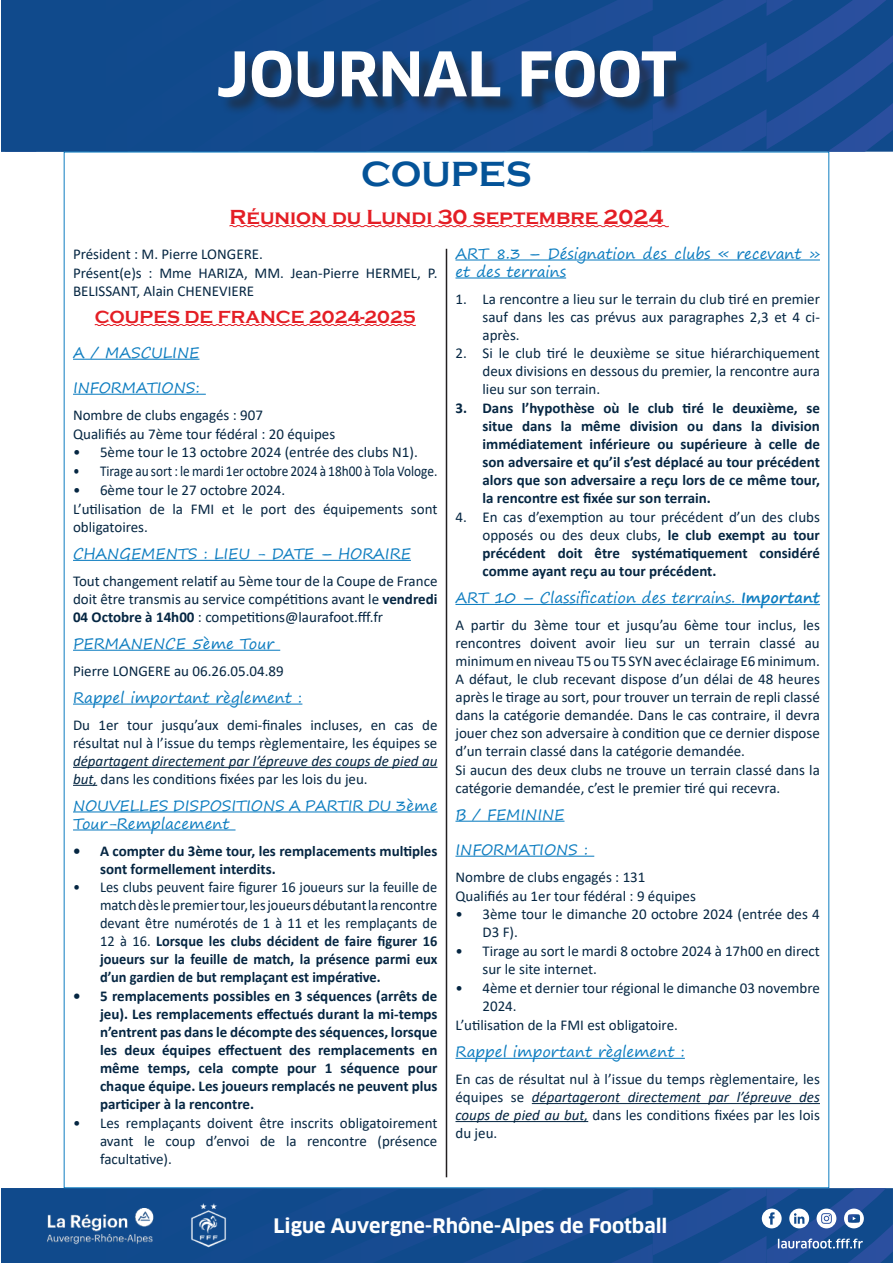
<style>
.page{position:relative;width:893px;height:1263px;background:#fff}
.page>*{position:absolute;margin:0;border:0;box-sizing:border-box;transform-origin:0 0}
.t1{font:700 60px "Clan OT";color:#fff}
.t2{font:700 36px "Copperplate Gothic";color:#045398}
.t3{font:700 21px "Copperplate Gothic";color:#e41e25}
.t4{font:700 19.5px "Clan OT";color:#fff}
.t5{font:700 18px "Copperplate Gothic";color:#e41e25}
.t6{font:15px/18px "Calibri";color:#052642}
.t7{font:700 15px/18px "Calibri";color:#052642;text-align:justify}
.t8{font:15px/18px "Segoe Print";color:#0e7dc0}
.t9{font:15px/18px "Calibri";color:#052642;text-align:justify;scale:.96 1}
.t10{font:italic 15px/18px "Calibri";color:#052642}
.t11{font:15px "Calibri";color:#052642;scale:.89 1}
.s1{font-weight:700}
.s2{font-style:normal}
.s3{font-weight:400}
.s4{font-style:italic}
</style>
<div class="page">
<svg style="left:1px;top:1188px;width:892px;height:75px;background:#1d5193"></svg>
<svg style="left:1px;top:0;width:892px;height:152px;background:#144b8f"></svg>
<div style="left:221px;top:53px;width:474px;height:62px;background:#231f20;opacity:.56"></div>
<svg style="left:229px;top:225px;width:440px;height:3px"></svg>
<svg style="left:94px;top:324px;width:322px;height:2px"></svg>
<hr style="left:73px;top:359px;width:126px;height:1px;background:#0e7dc0">
<hr style="left:73px;top:394px;width:133px;height:1px;background:#0e7dc0">
<hr style="left:73px;top:560px;width:338px;height:1px;background:#0e7dc0">
<hr style="left:73px;top:650px;width:207px;height:1px;background:#0e7dc0">
<hr style="left:73px;top:703px;width:229px;height:2px;background:#0e7dc0">
<hr style="left:73px;top:767px;width:364px;height:1px;background:#052642">
<svg style="left:73px;top:785px;width:24px;height:1px"></svg>
<hr style="left:73px;top:811px;width:364px;height:1px;background:#0e7dc0">
<hr style="left:73px;top:829px;width:163px;height:1px;background:#0e7dc0">
<hr style="left:455px;top:259px;width:365px;height:1px;background:#0e7dc0">
<hr style="left:455px;top:277px;width:111px;height:1px;background:#0e7dc0">
<hr style="left:455px;top:604px;width:286px;height:1px;background:#0e7dc0">
<hr style="left:741px;top:604px;width:79px;height:1px;background:#0e7dc0">
<hr style="left:455px;top:821px;width:109px;height:1px;background:#0e7dc0">
<hr style="left:455px;top:856px;width:139px;height:1px;background:#0e7dc0">
<hr style="left:455px;top:1058px;width:230px;height:1px;background:#0e7dc0">
<hr style="left:532px;top:1103px;width:288px;height:1px;background:#052642">
<hr style="left:455px;top:1121px;width:133px;height:1px;background:#052642">
<hr style="left:446px;top:249px;width:1px;height:928px;background:#231f20">
<h1 class="t1" style="left:216px;top:39px;width:462px">JOURNAL FOOT</h1>
<h2 class="t2" style="left:361px;top:154px;width:172px">COUPES</h2>
<h3 class="t3" style="left:229px;top:205px;width:435px">Réunion du Lundi 30 septembre 2024</h3>
<p class="t6" style="left:73px;top:244px;width:366px;line-height:18.5px">Président : M. Pierre LONGERE.<br>Présent(e)s : Mme HARIZA, MM. Jean-Pierre HERMEL, P.<br>BELISSANT, Alain CHENEVIERE</p>
<p class="t5" style="left:95px;top:307px;width:322px">COUPES DE FRANCE 2024-2025</p>
<p class="t8" style="left:73px;top:344px;width:128px">A / MASCULINE</p>
<p class="t8" style="left:73px;top:379px;width:128px">INFORMATIONS:</p>
<p class="t6" style="left:73px;top:405px;width:264px;line-height:18.9px">Nombre de clubs engagés : 907<br>Qualifiés au 7ème tour fédéral : 20 équipes</p>
<p class="t6" style="left:73px;top:443px;width:346px">• 5ème tour le 13 octobre 2024 (entrée des clubs N1).</p>
<p class="t11" style="left:73px;top:461px;width:411px">• Tirage au sort : le mardi 1er octobre 2024 à 18h00 à Tola Vologe.</p>
<p class="t6" style="left:73px;top:481px;width:366px;line-height:18.5px">• 6ème tour le 27 octobre 2024.<br>L’utilisation de la FMI et le port des équipements sont obligatoires.</p>
<p class="t8" style="left:73px;top:545px;width:339px">CHANGEMENTS : LIEU - DATE – HORAIRE</p>
<p class="t6" style="left:73px;top:571px;width:366px;text-align:justify">Tout changement relatif au 5ème tour de la Coupe de France doit être transmis au service compétitions avant le <span class="s1">vendredi 04 Octobre à 14h00</span> : competitions@laurafoot.fff.fr</p>
<p class="t8" style="left:73px;top:635px;width:203px">PERMANENCE 5ème Tour</p>
<p class="t6" style="left:73px;top:661px;width:212px">Pierre LONGERE au 06.26.05.04.89</p>
<p class="t8" style="left:73px;top:688px;width:231px">Rappel important règlement :</p>
<p class="t6" style="left:73px;top:715px;width:366px">Du 1er tour jusqu’aux demi-finales incluses, en cas de résultat nul à l’issue du temps règlementaire, les équipes se</p>
<p class="t10" style="left:73px;top:751px;width:366px">départagent directement par l’épreuve des coups de pied au but, <span class="s2">dans les conditions fixées par les lois du jeu.</span></p>
<p class="t8" style="left:73px;top:796px;width:366px">NOUVELLES DISPOSITIONS A PARTIR DU 3ème<br>Tour-Remplacement</p>
<p class="t7" style="left:100px;top:841px;width:339px;text-indent:-27px">• A compter du 3ème tour, les remplacements multiples sont formellement interdits.</p>
<p class="t9" style="left:100px;top:878px;width:353px;text-indent:-27px">• Les clubs peuvent faire figurer 16 joueurs sur la feuille de match dès le premier tour, les joueurs débutant la rencontre devant être numérotés de 1 à 11 et les remplaçants de 12 à 16. <span class="s1">Lorsque les clubs décident de faire figurer 16 joueurs sur la feuille de match, la présence parmi eux d’un gardien de but remplaçant est impérative.</span></p>
<p class="t7" style="left:100px;top:987px;width:339px;text-indent:-27px">• 5 remplacements possibles en 3 séquences (arrêts de jeu). Les remplacements effectués durant la mi-temps n’entrent pas dans le décompte des séquences, lorsque les deux équipes effectuent des remplacements en même temps, cela compte pour 1 séquence pour chaque équipe. Les joueurs remplacés ne peuvent plus participer à la rencontre.</p>
<p class="t6" style="left:100px;top:1114px;width:339px;text-align:justify;text-indent:-27px">• Les remplaçants doivent être inscrits obligatoirement avant le coup d’envoi de la rencontre (présence facultative).</p>
<p class="t8" style="left:455px;top:244px;width:366px">ART 8.3 – Désignation des clubs « recevant » et des terrains</p>
<p class="t6" style="left:482px;top:289px;width:339px;text-align:justify;text-indent:-27px">1. La rencontre a lieu sur le terrain du club tiré en premier sauf dans les cas prévus aux paragraphes 2,3 et 4 ci&shy;après.</p>
<p class="t6" style="left:482px;top:344px;width:339px;text-align:justify;text-indent:-27px">2. Si le club tiré le deuxième se situe hiérarchiquement deux divisions en dessous du premier, la rencontre aura lieu sur son terrain.</p>
<p class="t7" style="left:482px;top:399px;width:339px;text-indent:-27px">3. Dans l’hypothèse où le club tiré le deuxième, se situe dans la même division ou dans la division immédiatement inférieure ou supérieure à celle de son adversaire et qu’il s’est déplacé au tour précédent alors que son adversaire a reçu lors de ce même tour, la rencontre est fixée sur son terrain.</p>
<p class="t7" style="left:482px;top:508px;width:339px;text-indent:-27px"><span class="s3">4. En cas d’exemption au tour précédent d’un des clubs opposés ou des deux clubs,</span> le club exempt au tour précédent doit être systématiquement considéré comme ayant reçu au tour précédent.</p>
<p class="t8" style="left:455px;top:589px;width:366px">ART 10 – Classification des terrains. <span class="s1">Important</span></p>
<p class="t6" style="left:455px;top:615px;width:366px">A partir du 3ème tour et jusqu’au 6ème tour inclus, les rencontres doivent avoir lieu sur un terrain classé au minimum en niveau T5 ou T5 SYN avec éclairage E6 minimum.<br>A défaut, le club recevant dispose d’un délai de 48 heures après le tirage au sort, pour trouver un terrain de repli classé dans la catégorie demandée. Dans le cas contraire, il devra jouer chez son adversaire à condition que ce dernier dispose d’un terrain classé dans la catégorie demandée.<br>Si aucun des deux clubs ne trouve un terrain classé dans la catégorie demandée, c’est le premier tiré qui recevra.</p>
<p class="t8" style="left:455px;top:805px;width:110px">B / FEMININE</p>
<p class="t8" style="left:455px;top:840px;width:134px">INFORMATIONS :</p>
<p class="t6" style="left:455px;top:867px;width:242px;line-height:18.9px">Nombre de clubs engagés : 131<br>Qualifiés au 1er tour fédéral : 9 équipes</p>
<p class="t6" style="left:482px;top:905px;width:339px;text-indent:-27px">• 3ème tour le dimanche 20 octobre 2024 (entrée des 4<br>D3 F).</p>
<p class="t6" style="left:482px;top:942px;width:339px;text-indent:-27px">• Tirage au sort le mardi 8 octobre 2024 à 17h00 en direct sur le site internet.</p>
<p class="t6" style="left:455px;top:979px;width:366px">• 4ème et dernier tour régional le dimanche 03 novembre</p>
<p class="t6" style="left:482px;top:997px;width:36px">2024.</p>
<p class="t6" style="left:455px;top:1016px;width:224px">L’utilisation de la FMI est obligatoire.</p>
<p class="t8" style="left:455px;top:1043px;width:231px">Rappel important règlement :</p>
<p class="t6" style="left:455px;top:1069px;width:366px;text-align:justify">En cas de résultat nul à l’issue du temps règlementaire, les équipes se <span class="s4">départageront directement par l’épreuve des coups de pied au but,</span> dans les conditions fixées par les lois du jeu.</p>
<h3 class="t4" style="left:273px;top:1214px;width:396px">Ligue Auvergne-Rhône-Alpes de Football</h3>
</div>
